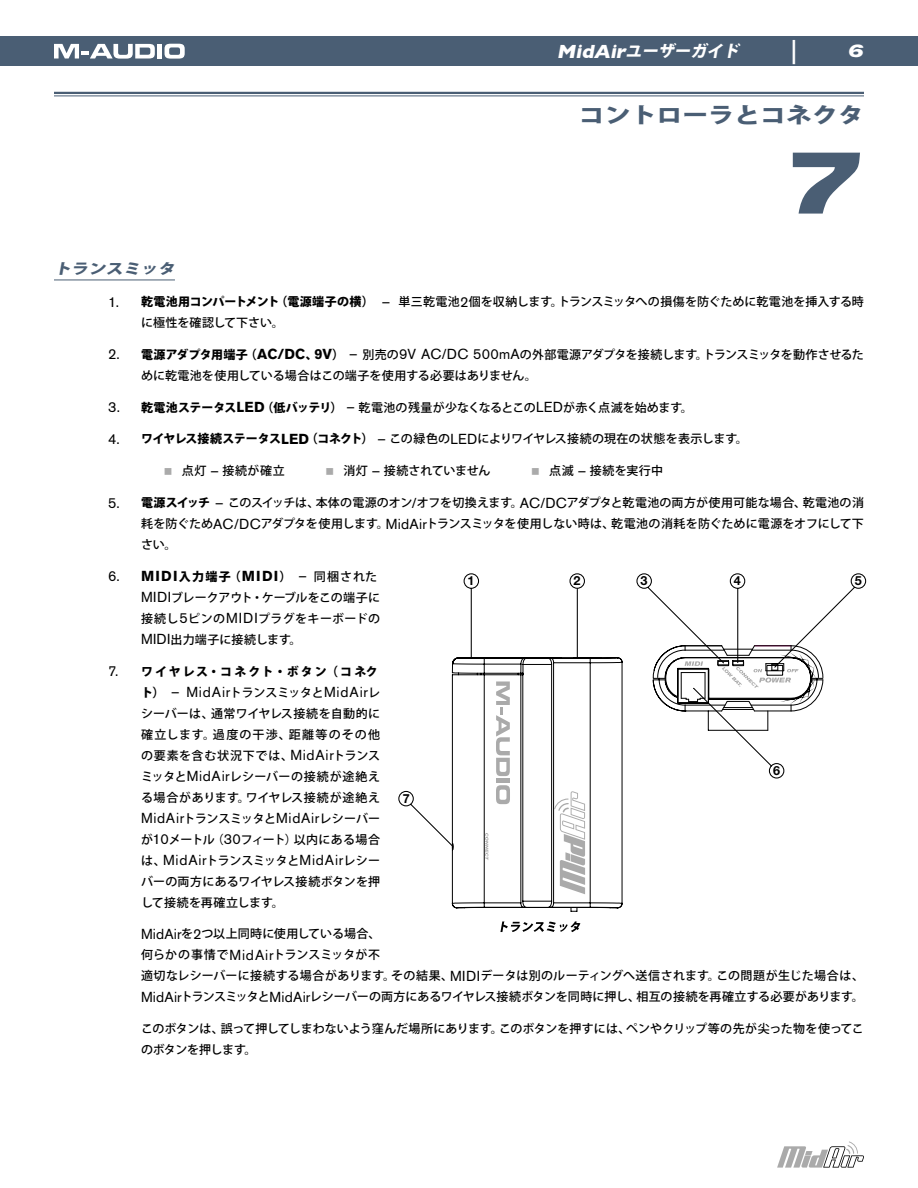
<style>
.page{position:relative;width:918px;height:1188px;background:#fff}
.page>*{position:absolute;margin:0;border:0;box-sizing:border-box;transform-origin:0 0}
.t1{font:700 expanded 90px "Akzidenz Grotesk BE";color:#4a5e74}
.t2{font:700 26.25px "Gill Sans";color:#fff;scale:.74 1}
.t3{font:800 21.6px "Koz Go Std";color:#4a5e74;scale:1.2 1}
.t4{font:italic 700 expanded 18px "Akzidenz Grotesk BE";color:#fff}
.t5{font:italic 800 16.2px "Koz Go Std";color:#fff}
.t6{font:14.4px "Akzidenz Grotesk BE";letter-spacing:.06em;color:#000}
.t7{font:700 14.4px "Akzidenz Grotesk BE";letter-spacing:.085em;color:#000}
.t8{font:italic 800 14.4px "Koz Go Std";color:#4a5e74;scale:1.2 1}
.t9{font:700 12.6px "Helvetica Neue";color:#000}
.t10{font:500 12px/21px "Koz Go Std";letter-spacing:.005em;color:#000}
.t11{font:800 12px "Koz Go Std";letter-spacing:.165em;color:#000}
.t12{font:500 12px "Koz Go Std";letter-spacing:.025em;color:#000}
.s1{font-family:"Gill Sans";font-weight:700;font-size:19.5px}
.s2{font-family:"Akzidenz Grotesk BE";font-weight:400;font-size:14.4px}
.s3{font-weight:800}
.s4{font-family:"Akzidenz Grotesk BE";font-weight:700;font-size:14.4px}
.s5{font-weight:400}
.s6{font-family:"Koz Go Std";font-weight:800;font-size:12px}
.s7{font-family:"Koz Go Std";font-weight:500;font-size:12px}
</style>
<div class="page">
<div style="left:0;top:36px;width:918px;height:30px;background:#4a5e74"></div>
<svg style="left:54px;top:44px;width:101px;height:15px"></svg>
<div style="left:157px;top:44px;width:5px;height:14px;background:#fff"></div>
<svg style="left:165px;top:44px;width:20px;height:15px"></svg>
<svg style="left:777px;top:1141px;width:87px;height:27px"></svg>
<hr style="left:54px;top:92px;width:810px;height:2px;background:#4a5e74">
<hr style="left:54px;top:96px;width:810px;height:1px;background:#4a5e74">
<hr style="left:54px;top:280px;width:121px;height:1px;background:#4a5e74">
<svg style="left:451px;top:848px;width:172px;height:64px"></svg>
<svg style="left:554px;top:848px;width:31px;height:46px"></svg>
<svg style="left:485px;top:848px;width:3px;height:12px"></svg>
<svg style="left:398px;top:573px;width:468px;height:275px"></svg>
<svg style="left:500px;top:921px;width:81px;height:11px"></svg>
<h3 class="t5" style="left:557px;top:41px;width:188px"><span class="s1">MidAir</span>ユーザーガイド</h3>
<h2 class="t2" style="left:791px;top:34px;width:9px">|</h2>
<h3 class="t4" style="left:849px;top:40px;width:17px">6</h3>
<h3 class="t3" style="left:579px;top:101px;width:239px">コントローラとコネクタ</h3>
<h1 class="t1" style="left:787px;top:130px;width:78px">7</h1>
<p class="t8" style="left:54px;top:259px;width:105px">トランスミッタ</p>
<p class="t10" style="left:141px;top:292px;width:724px;text-indent:-33px"><span class="s2">1.</span> <span class="s3">乾電池用コンパートメント（電源端子の横）</span> <span class="s2">–</span> 単三乾電池<span class="s2">2</span>個を収納します。トランスミッタへの損傷を防ぐために乾電池を挿入する時に極性を確認して下さい。</p>
<p class="t10" style="left:141px;top:345px;width:724px;text-indent:-33px"><span class="s2">2.</span> <span class="s3">電源アダプタ用端子（</span><span class="s4">AC/DC</span><span class="s3">、</span><span class="s4">9V</span><span class="s3">）</span> <span class="s2">–</span> 別売の<span class="s2">9V AC/DC 500mA</span>の外部電源アダプタを接続します。トランスミッタを動作させるために乾電池を使用している場合はこの端子を使用する必要はありません。</p>
<p class="t10" style="left:108px;top:397px;width:586px"><span class="s2">3.</span> <span class="s3">乾電池ステータス</span><span class="s4">LED</span><span class="s3">（低バッテリ）</span> <span class="s2">–</span> 乾電池の残量が少なくなるとこの<span class="s2">LED</span>が赤く点滅を始めます。</p>
<p class="t10" style="left:108px;top:429px;width:641px"><span class="s2">4.</span> <span class="s3">ワイヤレス接続ステータス</span><span class="s4">LED</span><span class="s3">（コネクト）</span> <span class="s2">–</span> この緑色の<span class="s2">LED</span>によりワイヤレス接続の現在の状態を表示します。</p>
<p class="t10" style="left:182px;top:461px;width:104px">点灯 <span class="s2">–</span> 接続が確立</p>
<p class="t10" style="left:344px;top:461px;width:148px">消灯 <span class="s2">–</span> 接続されていません</p>
<p class="t12" style="left:549px;top:463px;width:115px">点滅 <span class="s2">–</span> 接続を実行中</p>
<p class="t10" style="left:141px;top:493px;width:724px;text-align:justify;text-indent:-33px"><span class="s2">5.</span> <span class="s3">電源スイッチ</span> <span class="s2">–</span> このスイッチは、本体の電源のオン<span class="s2">/</span>オフを切換えます。<span class="s2">AC/DC</span>アダプタと乾電池の両方が使用可能な場合、乾電池の消耗を防ぐため<span class="s2">AC/DC</span>アダプタを使用します。<span class="s2">MidAir</span>トランスミッタを使用しない時は、乾電池の消耗を防ぐために電源をオフにして下さい。</p>
<p class="t7" style="left:108px;top:568px;width:271px"><span class="s5">6.</span> MIDI<span class="s6">入力端子（</span>MIDI<span class="s6">）</span> <span class="s5">–</span> <span class="s7">同梱された</span></p>
<p class="t10" style="left:141px;top:588px;width:241px;text-align:justify"><span class="s2">MIDI</span>ブレークアウト・ケーブルをこの端子に接続し<span class="s2">5</span>ピンの<span class="s2">MIDI</span>プラグをキーボードの<span class="s2">MIDI</span>出力端子に接続します。</p>
<p class="t11" style="left:108px;top:663px;width:271px"><span class="s2">7.</span> ワイヤレス・コネクト・ボタン（コネク</p>
<p class="t6" style="left:141px;top:684px;width:241px"><span class="s6">ト）</span> – MidAir<span class="s7">トランスミッタと</span>MidAir<span class="s7">レ</span></p>
<p class="t10" style="left:141px;top:703px;width:241px;text-align:justify">シーバーは、通常ワイヤレス接続を自動的に確立します。過度の干渉、距離等のその他の要素を含む状況下では、<span class="s2">MidAir</span>トランスミッタと<span class="s2">MidAir</span>レシーバーの接続が途絶える場合があります。ワイヤレス接続が途絶え<span class="s2">MidAir</span>トランスミッタと<span class="s2">MidAir</span>レシーバーが<span class="s2">10</span>メートル（<span class="s2">30</span>フィート）以内にある場合は、<span class="s2">MidAir</span>トランスミッタと<span class="s2">MidAir</span>レシーバーの両方にあるワイヤレス接続ボタンを押して接続を再確立します。</p>
<p class="t10" style="left:141px;top:924px;width:724px"><span class="s2">MidAir</span>を<span class="s2">2</span>つ以上同時に使用している場合、<br>何らかの事情で<span class="s2">MidAir</span>トランスミッタが不<br>適切なレシーバーに接続する場合があります。その結果、<span class="s2">MIDI</span>データは別のルーティングへ送信されます。この問題が生じた場合は、<span class="s2">MidAir</span>トランスミッタと<span class="s2">MidAir</span>レシーバーの両方にあるワイヤレス接続ボタンを同時に押し、相互の接続を再確立する必要があります。</p>
<p class="t10" style="left:141px;top:1019px;width:724px">このボタンは、誤って押してしまわないよう窪んだ場所にあります。このボタンを押すには、ペンやクリップ等の先が尖った物を使ってこのボタンを押します。</p>
<p class="t9" style="left:574px;top:573px;width:9px">2</p>
<p class="t9" style="left:640px;top:573px;width:9px">3</p>
<p class="t9" style="left:734px;top:573px;width:9px">4</p>
<p class="t9" style="left:855px;top:573px;width:9px">5</p>
<p class="t9" style="left:467px;top:573px;width:9px">1</p>
<p class="t9" style="left:773px;top:763px;width:9px">6</p>
<p class="t9" style="left:403px;top:791px;width:9px">7</p>
</div>
